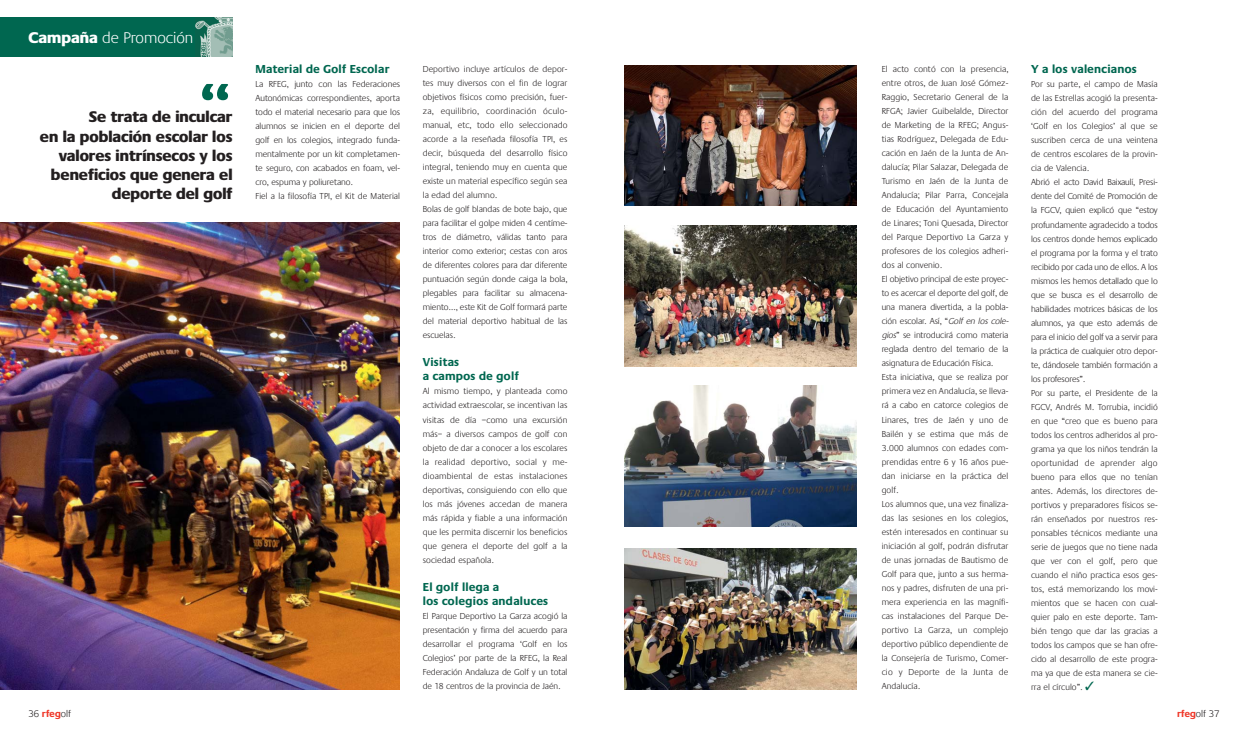
<style>
.page{position:relative;width:1248px;height:738px;background:#fff}
.page>*{position:absolute;margin:0;border:0;box-sizing:border-box;transform-origin:0 0}
.t1{font:700 65.1px "Praxis";color:#006750}
.t2{font:300 16.1px "Praxis";color:#fff}
.t3{font:800 16px/19.2px "Praxis";color:#231f20;text-align:right}
.t4{font:700 12px/14px "Praxis";letter-spacing:.025em;color:#006750}
.t5{font:300 10px "Praxis";color:#231f20}
.t6{font:300 9px/14px "Praxis";letter-spacing:.005em;color:#231f20}
.s1{font-weight:800}
.s2{font-weight:700;color:#ef3829}
.s3{font-style:italic}
.s4{color:#006750}
</style>
<div class="page">
<div style="left:0;top:17px;width:232px;height:40px;background:#006750"></div>
<img style="left:195px;top:17px;width:37px;height:40px">
<img style="left:0;top:222px;width:400px;height:466px">
<img style="left:624px;top:65px;width:232px;height:141px">
<img style="left:624px;top:225px;width:232px;height:141px">
<img style="left:624px;top:385px;width:232px;height:141px">
<img style="left:624px;top:548px;width:232px;height:140px">
<h2 class="t2" style="left:28px;top:31px;width:166px"><span class="s1">Campaña</span> de Promoción</h2>
<h1 class="t1" style="left:201px;top:82px;width:31px">“</h1>
<h3 class="t3" style="left:40px;top:109px;width:194px">Se trata de inculcar<br>en la población escolar los valores intrínsecos y los beneficios que genera el deporte del golf</h3>
<p class="t5" style="left:28px;top:709px;width:44px">36 <span class="s2">rfeg</span>olf</p>
<h3 class="t4" style="left:255px;top:63px;width:135px">Material de Golf Escolar</h3>
<p class="t6" style="left:255px;top:78px;width:146px">La RFEG, junto con las Federaciones Autonómicas correspondientes, aporta todo el material necesario para que los alumnos se inicien en el deporte del golf en los colegios, integrado funda&shy;mentalmente por un kit completamen&shy;te seguro, con acabados en foam, vel&shy;cro, espuma y poliuretano.<br>Fiel a la filosofía TPI, el Kit de Material</p>
<p class="t6" style="left:423px;top:63px;width:146px">Deportivo incluye artículos de depor&shy;tes muy diversos con el fin de lograr objetivos físicos como precisión, fuer&shy;za, equilibrio, coordinación óculo&shy;manual, etc, todo ello seleccionado acorde a la reseñada filosofía TPI, es decir, búsqueda del desarrollo físico integral, teniendo muy en cuenta que existe un material específico según sea la edad del alumno.<br>Bolas de golf blandas de bote bajo, que para facilitar el golpe miden 4 centíme&shy;tros de diámetro, válidas tanto para interior como exterior; cestas con aros de diferentes colores para dar diferente puntuación según donde caiga la bola, plegables para facilitar su almacena&shy;miento…, este Kit de Golf formará parte del material deportivo habitual de las escuelas.</p>
<h3 class="t4" style="left:423px;top:356px;width:97px">Visitas<br>a campos de golf</h3>
<p class="t6" style="left:423px;top:385px;width:146px;text-align:justify">Al mismo tiempo, y planteada como actividad extraescolar, se incentivan las visitas de día –como una excursión más– a diversos campos de golf con objeto de dar a conocer a los escolares la realidad deportivo, social y me - dioambiental de estas instalaciones deportivas, consiguiendo con ello que los más jóvenes accedan de manera más rápida y fiable a una información que les permita discernir los beneficios que genera el deporte del golf a la sociedad española.</p>
<h3 class="t4" style="left:423px;top:580px;width:127px">El golf llega a<br>los colegios andaluces</h3>
<p class="t6" style="left:423px;top:609px;width:146px;text-align:justify">El Parque Deportivo La Garza acogió la presentación y firma del acuerdo para desarrollar el programa ‘Golf en los Colegios’ por parte de la RFEG, la Real Federación Andaluza de Golf y un total de 18 centros de la provincia de Jaén.</p>
<p class="t6" style="left:881px;top:63px;width:130px">El acto contó con la presencia, entre otros, de Juan José Gómez-<br>Raggio, Secretario General de la<br>RFGA; Javier Guibelalde, Director de Marketing de la RFEG; An gus - tias Rodríguez, Delegada de Edu - cación en Jaén de la Junta de An - dalucía; Pilar Salazar, Delegada de<br>Turismo en Jaén de la Junta de<br>Andalucía; Pilar Parra, Concejala de Educación del Ayuntamiento de Linares; Toni Quesada, Director del Parque Deportivo La Garza y pro fesores de los colegios adheri&shy;dos al convenio.<br>El objetivo principal de este proyec&shy;to es acercar el deporte del golf, de una manera divertida, a la pobla&shy;ción escolar. Así, “<span class="s3">Golf en los cole&shy;gios</span>” se introducirá como materia reglada dentro del temario de la asignatura de Educación Física.<br>Esta iniciativa, que se realiza por primera vez en Andalucía, se lleva&shy;rá a cabo en catorce colegios de<br>Linares, tres de Jaén y uno de<br>Bailén y se estima que más de<br>3.000 alumnos con edades com&shy;prendidas entre 6 y 16 años pue&shy;dan iniciarse en la práctica del golf.<br>Los alumnos que, una vez finaliza&shy;das las sesiones en los colegios, estén interesados en continuar su iniciación al golf, podrán disfrutar de unas jornadas de Bautismo de<br>Golf para que, junto a sus herma&shy;nos y padres, disfruten de una pri&shy;mera experiencia en las magnífi&shy;cas instalaciones del Parque De - portivo La Garza, un complejo deportivo público dependiente de la Consejería de Turismo, Co mer - cio y Deporte de la Junta de<br>Andalucía.</p>
<h3 class="t4" style="left:1030px;top:63px;width:107px">Y a los valencianos</h3>
<p class="t6" style="left:1030px;top:78px;width:128px">Por su parte, el campo de Masía de las Estrellas acogió la presenta&shy;ción del acuerdo del programa ‘Golf en los Colegios’ al que se sus criben cerca de una veintena de centros escolares de la provin&shy;cia de Valencia.<br>Abrió el acto David Baixaulí, Pre si - dente del Comité de Promo ción de la FGCV, quien explicó que “estoy profundamente agradecido a todos los centros donde hemos explicado el programa por la forma y el trato recibido por cada uno de ellos. A los mismos les hemos detallado que lo que se busca es el desarrollo de habilidades motrices básicas de los alumnos, ya que esto además de para el inicio del golf va a servir para la práctica de cualquier otro depor&shy;te, dándosele también formación a los profesores”.<br>Por su parte, el Presidente de la<br>FGCV, Andrés M. Torrubia, incidió en que “creo que es bueno para todos los centros adheridos al pro&shy;grama ya que los niños tendrán la oportunidad de aprender algo bueno para ellos que no tenían antes. Además, los directores de - portivos y preparadores físicos se - rán enseñados por nuestros res&shy;ponsables técnicos mediante una serie de juegos que no tiene nada que ver con el golf, pero que cuando el niño practica esos ges&shy;tos, está memorizando los movi&shy;mientos que se hacen con cual&shy;quier palo en este deporte. Tam - bién tengo que dar las gracias a todos los campos que se han ofre&shy;cido al desarrollo de este progra&shy;ma ya que de esta manera se cie&shy;rra el círculo”. <span class="s4">✓</span></p>
<p class="t5" style="left:1176px;top:709px;width:44px"><span class="s2">rfeg</span>olf 37</p>
</div>
